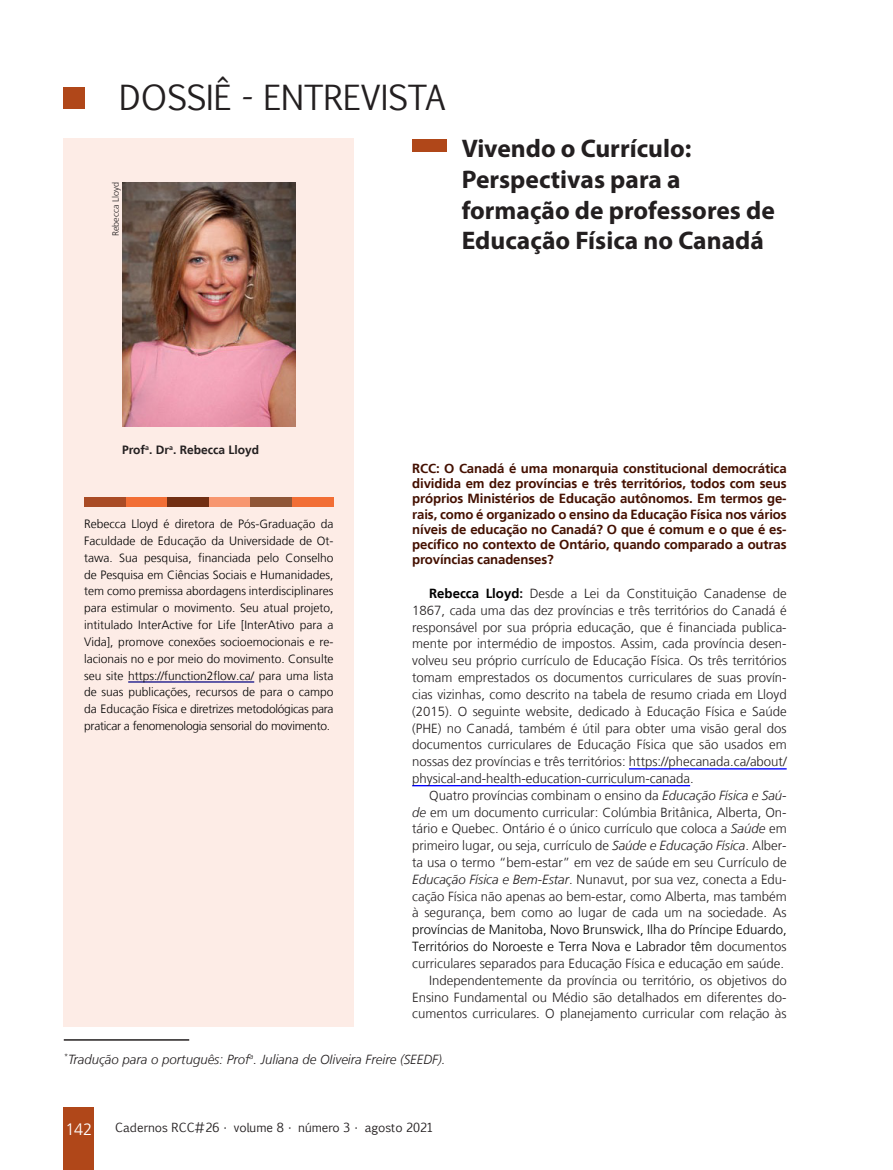
<style>
.page{position:relative;width:893px;height:1170px;background:#fff}
.page>*{position:absolute;margin:0;border:0;box-sizing:border-box;transform-origin:0 0}
.t1{font:33px "Euphemia CAS";color:#231f20}
.Título_40{font:700 25.5px/30.6px "Myriad Pro";color:#231f20}
.t2{font:300 16.5px "Frutiger LT";color:#fff}
.Miolo__8_8{font:300 13.2px/16.8px "Frutiger LT";color:#231f20;text-align:justify}
.Pergunta_Entrevista{font:700 13.2px/15.3px "Frutiger LT";letter-spacing:-.01em;color:#441000;text-align:justify}
.Nota_Rodapé{font:italic 300 13.2px "Frutiger LT";color:#231f20}
.Miolo__8_8-2{font:300 12px/16.8px "Frutiger LT";letter-spacing:-.02em;color:#000;text-align:justify}
.t3{font:12px "Euphemia CAS";color:#231f20}
.Legendas{font:700 12px "Frutiger LT";color:#231f20}
.Gráficos{font:300 9px "Frutiger LT";color:#231f20}
.s1{font-weight:700;color:#000}
.s2{font-weight:700}
.s3{font-style:italic}
.s4{color:#000}
</style>
<div class="page">
<div style="left:64px;top:1107px;width:30px;height:62px;background:#b04719"></div>
<div style="left:412px;top:139px;width:34px;height:12px;background:#b04719"></div>
<div style="left:64px;top:87px;width:21px;height:21px;background:#b04719"></div>
<div style="left:64px;top:138px;width:290px;height:888px;background:#fdece6"></div>
<hr style="left:128px;top:681px;width:126px;height:1px;background:#000080">
<div style="left:84px;top:498px;width:42px;height:9px;background:#a94b25"></div>
<div style="left:126px;top:498px;width:41px;height:9px;background:#f26e35"></div>
<div style="left:167px;top:498px;width:42px;height:9px;background:#722f13"></div>
<div style="left:209px;top:498px;width:41px;height:9px;background:#f7966f"></div>
<div style="left:250px;top:498px;width:42px;height:9px;background:#8f5637"></div>
<div style="left:292px;top:498px;width:42px;height:9px;background:#f26e35"></div>
<img style="left:122px;top:182px;width:173px;height:244px">
<hr style="left:629px;top:768px;width:158px;height:1px;background:#00f">
<hr style="left:412px;top:785px;width:278px;height:1px;background:#00f">
<hr style="left:64px;top:1039px;width:125px;height:1px;background:#231f20">
<p class="t1" style="left:119px;top:74px;width:328px">DOSSIÊ - ENTREVISTA</p>
<p class="Gráficos" style="left:110px;top:236px;width:55px;rotate:-90deg">Rebecca Lloyd</p>
<p class="Título_40" style="left:462px;top:132px;width:315px">Vivendo o Currículo:<br>Perspectivas para a formação de professores de<br>Educação Física no Canadá</p>
<p class="Legendas" style="left:122px;top:442px;width:138px">Prof<sup>a</sup>. Dr<sup>a</sup>. Rebecca Lloyd</p>
<p class="Pergunta_Entrevista" style="left:412px;top:460px;width:376px">RCC: O Canadá é uma monarquia constitucional democrática dividida em dez províncias e três territórios, todos com seus próprios Ministérios de Educação autônomos. Em termos ge&shy;rais, como é organizado o ensino da Educação Física nos vários níveis de educação no Canadá? O que é comum e o que é es&shy;pecífico no contexto de Ontário, quando comparado a outras províncias canadenses?</p>
<p class="Miolo__8_8" style="left:412px;top:585px;width:376px;text-indent:17px"><span class="s1">Rebecca Lloyd</span><span class="s2">:</span> Desde a Lei da Constituição Canadense de 1867, cada uma das dez províncias e três territórios do Canadá é responsável por sua própria educação, que é financiada publica&shy;mente por intermédio de impostos. Assim, cada província desen&shy;volveu seu próprio currículo de Educação Física. Os três territórios tomam emprestados os documentos curriculares de suas provín&shy;cias vizinhas, como descrito na tabela de resumo criada em Lloyd (2015). O seguinte website, dedicado à Educação Física e Saúde (PHE) no Canadá, também é útil para obter uma visão geral dos documentos curriculares de Educação Física que são usados em nossas dez províncias e três territórios: https://phecanada.ca/about/ physical-and-health-education-curriculum-canada.</p>
<p class="Miolo__8_8" style="left:412px;top:787px;width:376px;text-indent:17px">Quatro províncias combinam o ensino da <span class="s3">Educação Física e Saú&shy;de</span> em um documento curricular: Colúmbia Britânica, Alberta, On&shy;tário e Quebec. Ontário é o único currículo que coloca a <span class="s3">Saúde</span> em primeiro lugar, ou seja, currículo de <span class="s3">Saúde e Educação Física</span>. Alber&shy;ta usa o termo “bem-estar” em vez de saúde em seu Currículo de <span class="s3">Educação Física e Bem-Estar</span>. Nunavut, por sua vez, conecta a Edu&shy;cação Física não apenas ao bem-estar, como Alberta, mas também à segurança, bem como ao lugar de cada um na sociedade. As <span class="s4">províncias de Manitoba, Novo Brunswick, Ilha do Príncipe Eduardo, Territórios do Noroeste e Terra Nova e Labrador têm</span> documentos curriculares separados para Educação Física e educação em saúde.</p>
<p class="Miolo__8_8" style="left:412px;top:971px;width:376px;text-indent:17px">Independentemente da província ou território, os objetivos do Ensino Fundamental ou Médio são detalhados em diferentes do&shy;cumentos curriculares. O planejamento curricular com relação às</p>
<p class="Nota_Rodapé" style="left:64px;top:1051px;width:383px"><sup>*</sup>Tradução para o português: Prof<sup>a</sup>. Juliana de OIiveira Freire (SEEDF).</p>
<p class="Miolo__8_8-2" style="left:84px;top:516px;width:251px">Rebecca Lloyd é diretora de Pós-Graduação da Faculdade de Educação da Universidade de Ot&shy;tawa. Sua pesquisa, financiada pelo Conselho de Pesquisa em Ciências Sociais e Humanidades, tem como premissa abordagens interdisciplinares para estimular o movimento. Seu atual projeto, intitulado InterActive for Life [InterAtivo para a Vida], promove conexões socioemocionais e re&shy;lacionais no e por meio do movimento. Consulte seu site https://function2flow.ca/ para uma lista de suas publicações, recursos de para o campo da Educação Física e diretrizes metodológicas para praticar a fenomenologia sensorial do movimento.</p>
<p class="t2" style="left:65px;top:1120px;width:28px">142</p>
<p class="t3" style="left:115px;top:1119px;width:320px">Cadernos RCC#26 • volume 8 • número 3 • agosto 2021</p>
</div>
